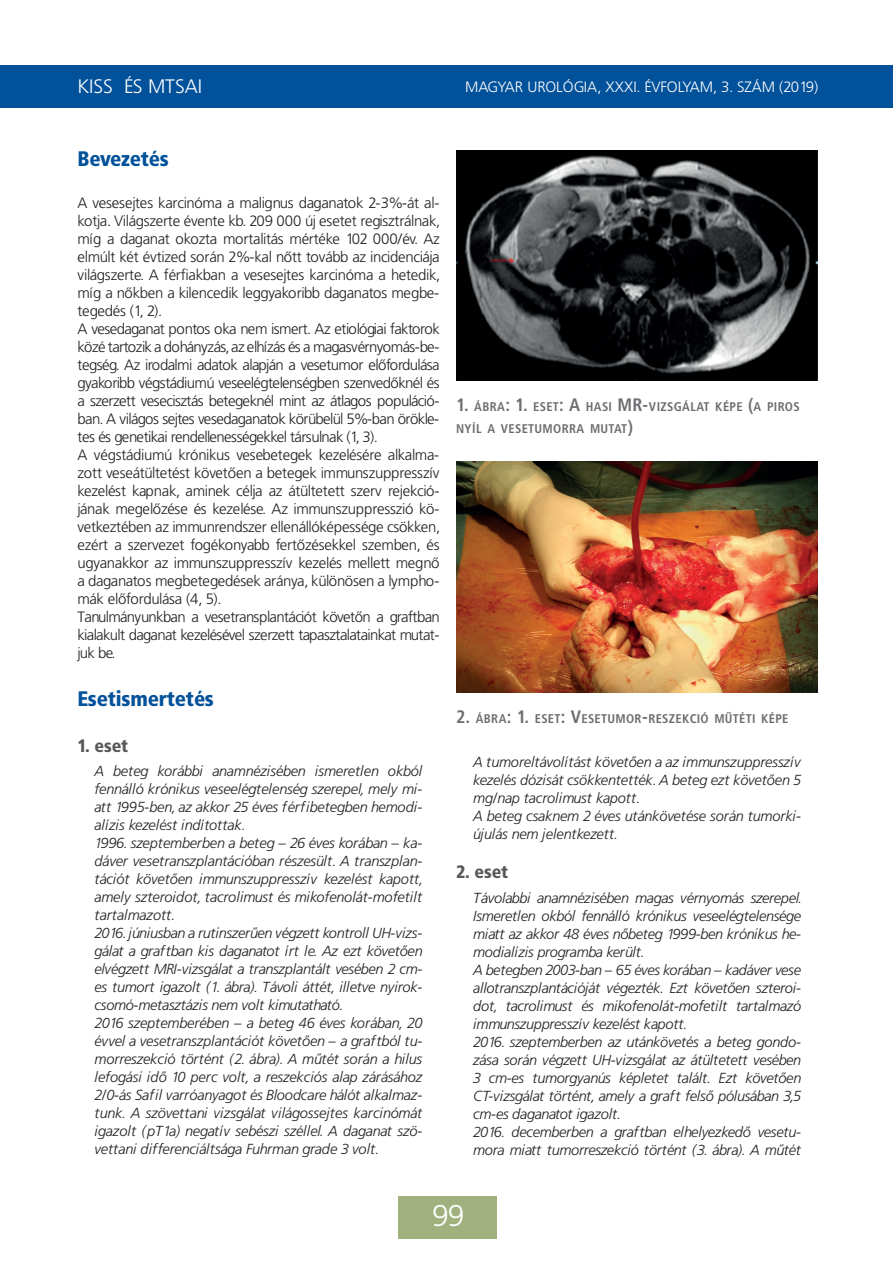
<style>
.page{position:relative;width:893px;height:1264px;background:#fff}
.page>*{position:absolute;margin:0;border:0;box-sizing:border-box;transform-origin:0 0}
.t1{font:30px "Frutiger Lt PFL";color:#fff}
.t2{font:21px "Frutiger Blk Cn PFL";color:#01519b}
.t3{font:19.5px "Frutiger Lt PFL";letter-spacing:.04em;color:#fff}
.t4{font:18px "Frutiger Blk Cn PFL";color:#57585a}
.t5{font:15px/18px "Frutiger Lt PFL";letter-spacing:.02em;color:#231f20}
.t6{font:15px "Frutiger Lt PFL";letter-spacing:.04em;color:#fff}
.t7{font:italic 14.55px/18px "Frutiger Lt PFL";color:#231f20}
.t8{font:700 12.6px/21.6px "Frutiger Cn PFL";letter-spacing:.055em;color:#6c6d70}
.s1{font-size:18px}
</style>
<div class="page">
<div style="left:0;top:65px;width:892px;height:42px;background:#01519b"></div>
<div style="left:398px;top:1196px;width:99px;height:42px;background:#a1b17e"></div>
<img style="left:456px;top:150px;width:361px;height:230px">
<img style="left:456px;top:461px;width:361px;height:231px">
<h3 class="t3" style="left:77px;top:76px;width:125px">KISS ÉS MTSAI</h3>
<p class="t6" style="left:465px;top:78px;width:354px">MAGYAR UROLÓGIA, XXXI. ÉVFOLYAM, 3. SZÁM (2019)</p>
<h2 class="t2" style="left:77px;top:146px;width:93px">Bevezetés</h2>
<p class="t5" style="left:77px;top:194px;width:363px">A vesesejtes karcinóma a malignus daganatok 2-3%-át al&shy;kotja. Világszerte évente kb. 209 000 új esetet regisztrálnak, míg a daganat okozta mortalitás mértéke 102 000/év. Az elmúlt két évtized során 2%-kal nőtt tovább az incidenciája világszerte. A férfiakban a vesesejtes karcinóma a hetedik, míg a nőkben a kilencedik leggyakoribb daganatos megbe&shy;tegedés (1, 2).<br>A vesedaganat pontos oka nem ismert. Az etiológiai faktorok közé tartozik a dohányzás, az elhízás és a magasvérnyomás-be&shy;tegség. Az irodalmi adatok alapján a vesetumor előfordulása gyakoribb végstádiumú veseelégtelenségben szenvedőknél és a szerzett vesecisztás betegeknél mint az átlagos populáció&shy;ban. A világos sejtes vesedaganatok körübelül 5%-ban örökle&shy;tes és genetikai rendellenességekkel társulnak (1, 3).<br>A végstádiumú krónikus vesebetegek kezelésére alkalma&shy;zott veseátültetést követően a betegek immunszuppresszív kezelést kapnak, aminek célja az átültetett szerv rejekció&shy;jának megelőzése és kezelése. Az immunszuppresszió kö&shy;vetkeztében az immunrendszer ellenállóképessége csökken, ezért a szervezet fogékonyabb fertőzésekkel szemben, és ugyanakkor az immunszuppresszív kezelés mellett megnő a daganatos megbetegedések aránya, különösen a lympho&shy;mák előfordulása (4, 5).<br>Tanulmányunkban a vesetransplantációt követőn a graftban kialakult daganat kezelésével szerzett tapasztalatainkat mutat&shy;juk be.</p>
<h2 class="t2" style="left:77px;top:685px;width:138px">Esetismertetés</h2>
<p class="t4" style="left:77px;top:734px;width:52px">1. eset</p>
<p class="t7" style="left:94px;top:762px;width:329px">A beteg korábbi anamnézisében ismeretlen okból fennálló krónikus veseelégtelenség szerepel, mely mi&shy;att 1995-ben, az akkor 25 éves férfibetegben hemodi&shy;alízis kezelést indítottak.<br>1996. szeptemberben a beteg – 26 éves korában – ka&shy;dáver vesetranszplantációban részesült. A transzplan&shy;tációt követően immunszuppresszív kezelést kapott, amely szteroidot, tacrolimust és mikofenolát-mofetilt tartalmazott.<br>2016. júniusban a rutinszerűen végzett kontroll UH-vizs&shy;gálat a graftban kis daganatot írt le. Az ezt követően elvégzett MRI-vizsgálat a transzplantált vesében 2 cm&shy;es tumort igazolt (1. ábra). Távoli áttét, illetve nyirok&shy;csomó-metasztázis nem volt kimutatható.<br>2016 szeptemberében – a beteg 46 éves korában, 20 évvel a vesetranszplantációt követően – a graftból tu&shy;morreszekció történt (2. ábra). A műtét során a hilus lefogási idő 10 perc volt, a reszekciós alap zárásához 2/0-ás Safil varróanyagot és Bloodcare hálót alkalmaz&shy;tunk. A szövettani vizsgálat világossejtes karcinómát igazolt (pT1a) negatív sebészi széllel. A daganat szö&shy;vettani differenciáltsága Fuhrman grade 3 volt.</p>
<p class="t7" style="left:473px;top:752px;width:329px">A tumoreltávolítást követően a az immunszuppresszív kezelés dózisát csökkentették. A beteg ezt követően 5 mg/nap tacrolimust kapott.<br>A beteg csaknem 2 éves utánkövetése során tumorki&shy;újulás nem jelentkezett.</p>
<p class="t8" style="left:456px;top:396px;width:344px"><span class="s1">1.</span> ÁBRA<span class="s1">: 1.</span> ESET<span class="s1">: A</span> HASI <span class="s1">MR-</span>VIZSGÁLAT KÉPE <span class="s1">(</span>A PIROS<br>NYÍL A VESETUMORRA MUTAT<span class="s1">)</span></p>
<p class="t8" style="left:456px;top:707px;width:333px"><span class="s1">2.</span> ÁBRA<span class="s1">: 1.</span> ESET<span class="s1">: V</span>ESETUMOR<span class="s1">-</span>RESZEKCIÓ MŰTÉTI KÉPE</p>
<p class="t4" style="left:456px;top:861px;width:53px">2. eset</p>
<p class="t7" style="left:473px;top:888px;width:329px">Távolabbi anamnézisében magas vérnyomás szerepel.<br>Ismeretlen okból fennálló krónikus veseelégtelensége miatt az akkor 48 éves nőbeteg 1999-ben krónikus he&shy;modialízis programba került.<br>A betegben 2003-ban – 65 éves korában – kadáver vese allotranszplantációját végezték. Ezt követően szteroi&shy;dot, tacrolimust és mikofenolát-mofetilt tartalmazó immunszuppresszív kezelést kapott.<br>2016. szeptemberben az utánkövetés a beteg gondo&shy;zása során végzett UH-vizsgálat az átültetett vesében 3 cm-es tumorgyanús képletet talált. Ezt követően CT-vizsgálat történt, amely a graft felső pólusában 3,5 cm-es daganatot igazolt.<br>2016. decemberben a graftban elhelyezkedő vesetu&shy;mora miatt tumorreszekció történt (3. ábra). A műtét</p>
<h1 class="t1" style="left:432px;top:1198px;width:33px">99</h1>
</div>
